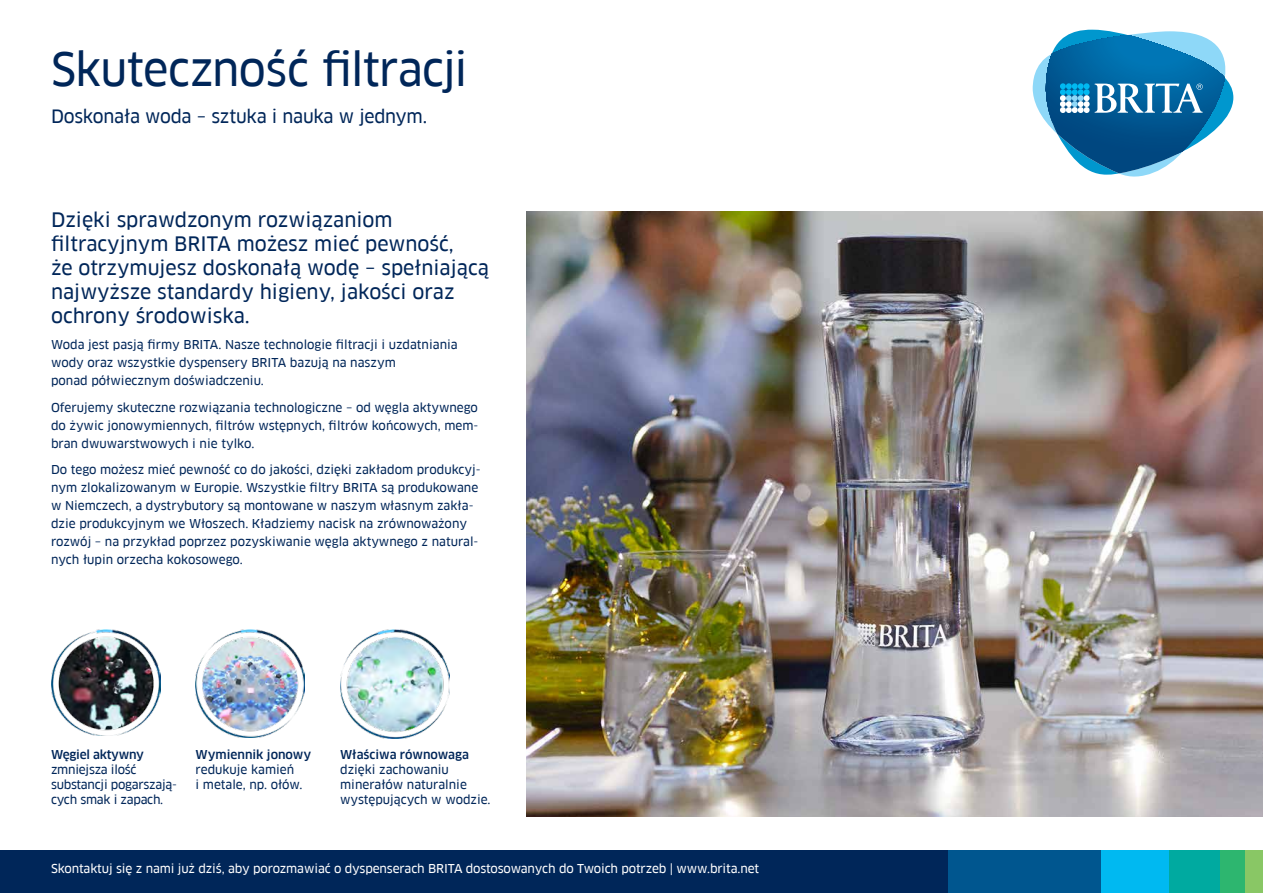
<style>
.page{position:relative;width:1263px;height:893px;background:#fff}
.page>*{position:absolute;margin:0;border:0;box-sizing:border-box;transform-origin:0 0}
.t1{font:45px "Clan Pro News CV";letter-spacing:-.02em;color:#002659}
.t2{font:19.5px/24px "Clan Pro News CV";color:#002659}
.t3{font:18px "Clan Pro News CV";letter-spacing:-.015em;color:#002659}
.t4{font:12px/18px "Clan Pro News CV";color:#002659}
.t5{font:12px "Clan Pro News CV";letter-spacing:-.01em;color:#fff}
.t6{font:12px/15px "Clan Pro News CV";letter-spacing:-.02em;color:#002659}
.t7{font:12px "Clan Pro Medium CV";letter-spacing:-.005em;color:#002659}
</style>
<div class="page">
<img style="left:526px;top:211px;width:737px;height:605px">
<img style="left:51px;top:629px;width:109px;height:107px">
<img style="left:196px;top:629px;width:109px;height:108px">
<img style="left:340px;top:629px;width:109px;height:109px">
<div style="left:0;top:850px;width:948px;height:43px;background:#002659"></div>
<div style="left:948px;top:850px;width:153px;height:43px;background:#00568f"></div>
<div style="left:1101px;top:850px;width:68px;height:43px;background:#00b9f1"></div>
<div style="left:1169px;top:850px;width:51px;height:43px;background:#00aaa0"></div>
<div style="left:1220px;top:850px;width:26px;height:43px;background:#2db66f"></div>
<div style="left:1246px;top:850px;width:17px;height:43px;background:#89c765"></div>
<svg style="left:1033px;top:30px;width:200px;height:147px"></svg>
<h1 class="t1" style="left:51px;top:43px;width:418px">Skuteczność filtracji</h1>
<h3 class="t3" style="left:51px;top:105px;width:378px">Doskonała woda – sztuka i nauka w jednym.</h3>
<h2 class="t2" style="left:51px;top:208px;width:439px">Dzięki sprawdzonym rozwiązaniom filtracyjnym BRITA możesz mieć pewność,<br>że otrzymujesz doskonałą wodę – spełniającą najwyższe standardy higieny, jakości oraz ochrony środowiska.</h2>
<p class="t4" style="left:51px;top:336px;width:408px">Woda jest pasją firmy BRITA. Nasze technologie filtracji i uzdatniania wody oraz wszystkie dyspensery BRITA bazują na naszym<br>ponad półwiecznym doświadczeniu.</p>
<p class="t4" style="left:51px;top:398px;width:429px;text-align:justify">Oferujemy skuteczne rozwiązania technologiczne – od węgla aktywnego do żywic jonowymiennych, filtrów wstępnych, filtrów końcowych, mem&shy;bran dwuwarstwowych i nie tylko.</p>
<p class="t4" style="left:51px;top:461px;width:431px">Do tego możesz mieć pewność co do jakości, dzięki zakładom produkcyj&shy;nym zlokalizowanym w Europie. Wszystkie filtry BRITA są produkowane w Niemczech, a dystrybutory są montowane w naszym własnym zakła&shy;dzie produkcyjnym we Włoszech. Kładziemy nacisk na zrównoważony rozwój – na przykład poprzez pozyskiwanie węgla aktywnego z natural&shy;nych łupin orzecha kokosowego.</p>
<p class="t7" style="left:51px;top:748px;width:95px">Węgiel aktywny</p>
<p class="t6" style="left:51px;top:762px;width:128px">zmniejsza ilość substancji pogarszają&shy;cych smak i zapach.</p>
<p class="t7" style="left:196px;top:748px;width:117px">Wymiennik jonowy</p>
<p class="t4" style="left:196px;top:762px;width:108px;line-height:15px">redukuje kamień<br>i metale, np. ołów.</p>
<p class="t7" style="left:340px;top:748px;width:130px">Właściwa równowaga</p>
<p class="t4" style="left:340px;top:762px;width:152px;line-height:15px">dzięki zachowaniu minerałów naturalnie występujących w wodzie.</p>
<p class="t5" style="left:51px;top:861px;width:710px">Skontaktuj się z nami już dziś, aby porozmawiać o dyspenserach BRITA dostosowanych do Twoich potrzeb | www.brita.net</p>
</div>
